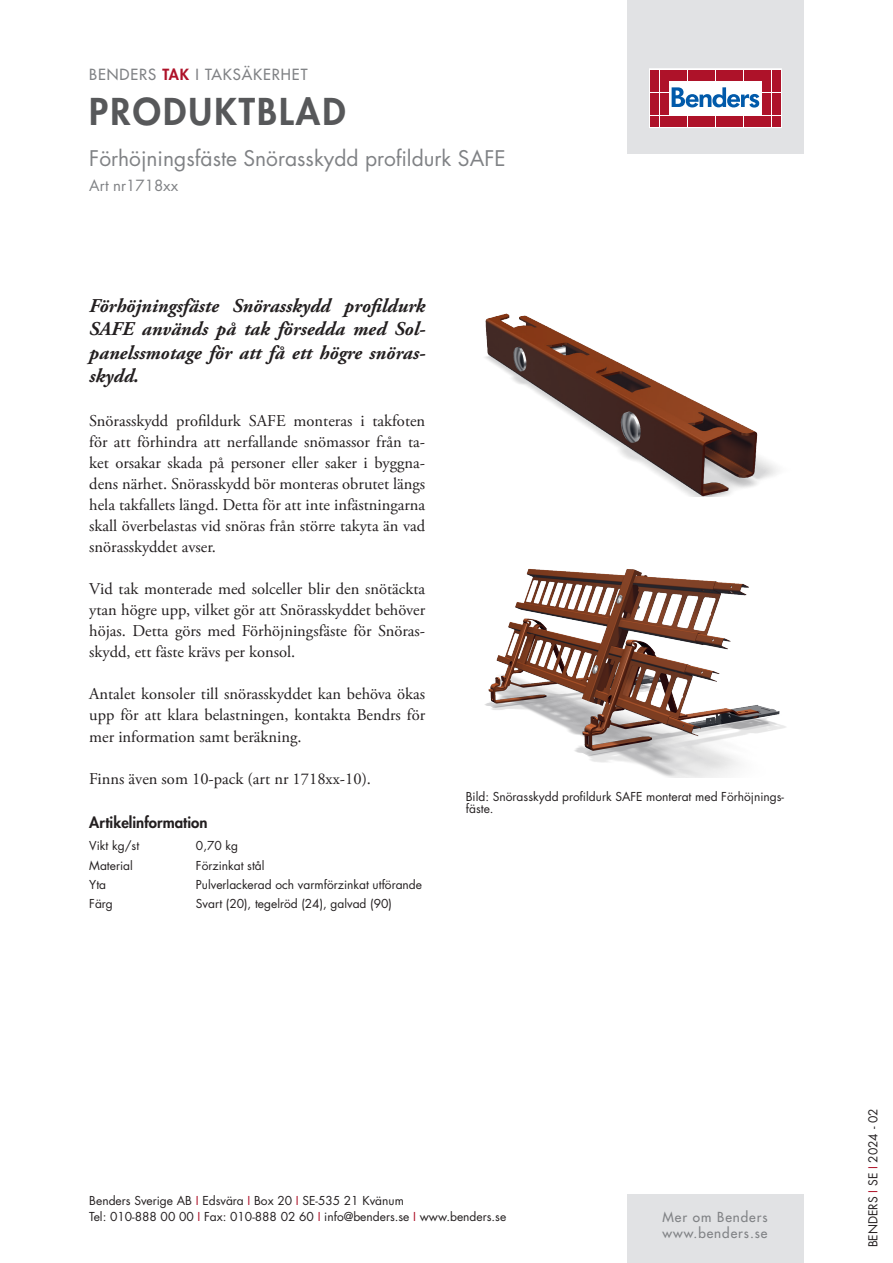
<style>
.page{position:relative;width:893px;height:1263px;background:#fff}
.page>*{position:absolute;margin:0;border:0;box-sizing:border-box;transform-origin:0 0}
.t1{font:800 36px "Futura Std";letter-spacing:.06em;color:#57585a}
.t2{font:21px "Futura Std";color:#808285}
.t3{font:italic 700 19.5px/23.4px "Adobe Garamond Pro";color:#231f20;text-align:justify}
.t4{font:16.5px/21px "Adobe Garamond Pro";color:#231f20;text-align:justify}
.t5{font:500 15px "Futura Std";letter-spacing:.06em;color:#808285}
.t6{font:800 15px "Futura Std";color:#231f20}
.t7{font:15px "Futura Std";color:#808285}
.t8{font:500 13.5px/16.2px "Futura Std";letter-spacing:.07em;color:#808285}
.t9{font:12px/16.5px "Futura Std";color:#231f20}
.s1{font-weight:800;color:#ae1229}
.s2{color:#ae1229}
</style>
<div class="page">
<div style="left:627px;top:0;width:177px;height:153px;background:#e1e2e4"></div>
<svg style="left:649px;top:69px;width:132px;height:59px;background:#eac5cb"></svg>
<div style="left:651px;top:70px;width:8px;height:10px;background:#ae1229"></div>
<div style="left:660px;top:70px;width:8px;height:10px;background:#ae1229"></div>
<div style="left:651px;top:81px;width:8px;height:11px;background:#ae1229"></div>
<div style="left:660px;top:81px;width:8px;height:11px;background:#ae1229"></div>
<div style="left:651px;top:93px;width:8px;height:10px;background:#ae1229"></div>
<div style="left:660px;top:93px;width:8px;height:10px;background:#ae1229"></div>
<div style="left:651px;top:104px;width:8px;height:11px;background:#ae1229"></div>
<div style="left:660px;top:104px;width:8px;height:11px;background:#ae1229"></div>
<div style="left:651px;top:116px;width:8px;height:10px;background:#ae1229"></div>
<div style="left:660px;top:116px;width:8px;height:10px;background:#ae1229"></div>
<div style="left:669px;top:70px;width:8px;height:10px;background:#ae1229"></div>
<div style="left:679px;top:70px;width:8px;height:10px;background:#ae1229"></div>
<div style="left:688px;top:70px;width:8px;height:10px;background:#ae1229"></div>
<div style="left:697px;top:70px;width:9px;height:10px;background:#ae1229"></div>
<div style="left:707px;top:70px;width:8px;height:10px;background:#ae1229"></div>
<div style="left:716px;top:70px;width:8px;height:10px;background:#ae1229"></div>
<div style="left:725px;top:70px;width:9px;height:10px;background:#ae1229"></div>
<div style="left:735px;top:70px;width:8px;height:10px;background:#ae1229"></div>
<div style="left:744px;top:70px;width:8px;height:10px;background:#ae1229"></div>
<div style="left:753px;top:70px;width:9px;height:10px;background:#ae1229"></div>
<div style="left:669px;top:116px;width:8px;height:10px;background:#ae1229"></div>
<div style="left:679px;top:116px;width:8px;height:10px;background:#ae1229"></div>
<div style="left:688px;top:116px;width:8px;height:10px;background:#ae1229"></div>
<div style="left:697px;top:116px;width:9px;height:10px;background:#ae1229"></div>
<div style="left:707px;top:116px;width:8px;height:10px;background:#ae1229"></div>
<div style="left:716px;top:116px;width:8px;height:10px;background:#ae1229"></div>
<div style="left:725px;top:116px;width:9px;height:10px;background:#ae1229"></div>
<div style="left:735px;top:116px;width:8px;height:10px;background:#ae1229"></div>
<div style="left:744px;top:116px;width:8px;height:10px;background:#ae1229"></div>
<div style="left:753px;top:116px;width:9px;height:10px;background:#ae1229"></div>
<div style="left:763px;top:70px;width:8px;height:10px;background:#ae1229"></div>
<div style="left:772px;top:70px;width:8px;height:10px;background:#ae1229"></div>
<div style="left:763px;top:81px;width:8px;height:11px;background:#ae1229"></div>
<div style="left:772px;top:81px;width:8px;height:11px;background:#ae1229"></div>
<div style="left:763px;top:93px;width:8px;height:10px;background:#ae1229"></div>
<div style="left:772px;top:93px;width:8px;height:10px;background:#ae1229"></div>
<div style="left:763px;top:104px;width:8px;height:11px;background:#ae1229"></div>
<div style="left:772px;top:104px;width:8px;height:11px;background:#ae1229"></div>
<div style="left:763px;top:116px;width:8px;height:10px;background:#ae1229"></div>
<div style="left:772px;top:116px;width:8px;height:10px;background:#ae1229"></div>
<svg style="left:672px;top:87px;width:87px;height:21px;background:#90b6d9"></svg>
<div style="left:627px;top:1195px;width:177px;height:68px;background:#e1e2e4"></div>
<img style="left:485px;top:313px;width:293px;height:184px">
<img style="left:485px;top:568px;width:301px;height:209px">
<p class="t5" style="left:89px;top:65px;width:220px">BENDERS <span class="s1">TAK</span> I TAKSÄKERHET</p>
<h1 class="t1" style="left:89px;top:89px;width:258px">PRODUKTBLAD</h1>
<p class="t2" style="left:89px;top:145px;width:418px">Förhöjningsfäste Snörasskydd profildurk SAFE</p>
<p class="t7" style="left:89px;top:176px;width:90px">Art nr1718xx</p>
<p class="t3" style="left:89px;top:294px;width:337px">Förhöjningsfäste Snörasskydd profildurk SAFE används på tak försedda med Sol&shy;panelssmotage för att få ett högre snöras&shy;skydd.</p>
<p class="t4" style="left:89px;top:411px;width:337px">Snörasskydd profildurk SAFE monteras i takfoten för att förhindra att nerfallande snömassor från ta&shy;ket orsakar skada på personer eller saker i byggna&shy;dens närhet. Snörasskydd bör monteras obrutet längs hela takfallets längd. Detta för att inte infästningarna skall överbelastas vid snöras från större takyta än vad snörasskyddet avser.</p>
<p class="t4" style="left:89px;top:579px;width:337px">Vid tak monterade med solceller blir den snötäckta ytan högre upp, vilket gör att Snörasskyddet behöver höjas. Detta görs med Förhöjningsfäste för Snöras&shy;skydd, ett fäste krävs per konsol.</p>
<p class="t4" style="left:89px;top:684px;width:337px">Antalet konsoler till snörasskyddet kan behöva ökas upp för att klara belastningen, kontakta Bendrs för mer information samt beräkning.</p>
<p class="t4" style="left:89px;top:768px;width:283px">Finns även som 10-pack (art nr 1718xx-10).</p>
<p class="t6" style="left:89px;top:813px;width:120px">Artikelinformation</p>
<p class="t9" style="left:89px;top:837px;width:51px">Vikt kg/st</p>
<p class="t9" style="left:196px;top:837px;width:44px">0,70 kg</p>
<p class="t9" style="left:89px;top:857px;width:45px">Material</p>
<p class="t9" style="left:196px;top:857px;width:70px">Förzinkat stål</p>
<p class="t9" style="left:89px;top:876px;width:18px">Yta</p>
<p class="t9" style="left:196px;top:876px;width:228px">Pulverlackerad och varmförzinkat utförande</p>
<p class="t9" style="left:89px;top:896px;width:25px">Färg</p>
<p class="t9" style="left:196px;top:896px;width:197px">Svart (20), tegelröd (24), galvad (90)</p>
<p class="t9" style="left:466px;top:791px;width:320px;line-height:12px">Bild: Snörasskydd profildurk SAFE monterat med Förhöjnings&shy;fäste.</p>
<p class="t9" style="left:89px;top:1192px;width:418px">Benders Sverige AB <span class="s2">I</span> Edsvära <span class="s2">I</span> Box 20 <span class="s2">I</span> SE-535 21 Kvänum<br>Tel: 010-888 00 00 <span class="s2">I</span> Fax: 010-888 02 60 <span class="s2">I</span> info@benders.se <span class="s2">I</span> www.benders.se</p>
<p class="t8" style="left:662px;top:1209px;width:107px">Mer om Benders www.benders.se</p>
<p class="t9" style="left:865px;top:1247px;width:140px;rotate:-90deg">BENDERS <span class="s2">I</span> SE <span class="s2">I</span> 2024 - 02</p>
</div>
